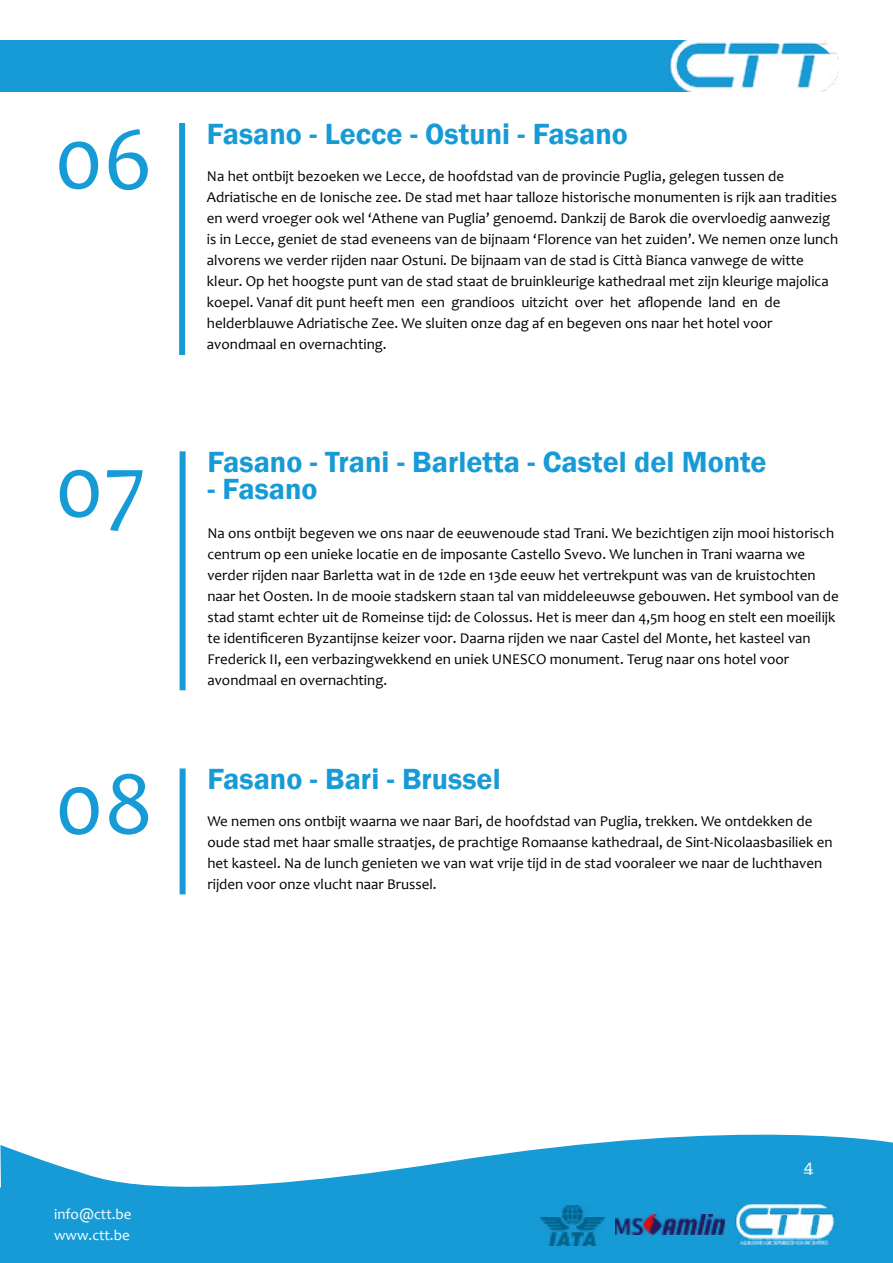
<style>
.page{position:relative;width:893px;height:1263px;background:#fff}
.page>*{position:absolute;margin:0;border:0;box-sizing:border-box;transform-origin:0 0}
.t1{font:90px "Candara";color:#179bd7}
.t2{font:600 30px "Franklin Gothic";color:#179bd7}
.t3{font:18px "Candara";color:#fff}
.t4{font:15px/21px "Candara";color:#000}
.t5{font:15px/21px "Candara";color:#fff}
</style>
<div class="page">
<svg style="left:0;top:1134px;width:893px;height:53px"></svg>
<div style="left:0;top:1187px;width:893px;height:76px;background:#179bd7"></div>
<img style="left:735px;top:1204px;width:104px;height:41px">
<img style="left:616px;top:1214px;width:109px;height:20px">
<img style="left:540px;top:1205px;width:64px;height:41px">
<div style="left:179px;top:123px;width:6px;height:232px;background:#179bd7"></div>
<div style="left:180px;top:451px;width:6px;height:239px;background:#179bd7"></div>
<div style="left:180px;top:768px;width:6px;height:126px;background:#179bd7"></div>
<div style="left:0;top:41px;width:770px;height:51px;background:#179bd7"></div>
<img style="left:662px;top:40px;width:177px;height:52px">
<h1 class="t1" style="left:54px;top:103px;width:101px">06</h1>
<h1 class="t1" style="left:54px;top:431px;width:93px">07</h1>
<h1 class="t1" style="left:54px;top:748px;width:100px">08</h1>
<h2 class="t2" style="left:207px;top:116px;width:422px">Fasano - Lecce - Ostuni - Fasano</h2>
<p class="t4" style="left:207px;top:165px;width:633px">Na het ontbijt bezoeken we Lecce, de hoofdstad van de provincie Puglia, gelegen tussen de Adriatische en de Ionische zee. De stad met haar talloze historische monumenten is rijk aan tradities en werd vroeger ook wel ‘Athene van Puglia’ genoemd. Dankzij de Barok die overvloedig aanwezig is in Lecce, geniet de stad eveneens van de bijnaam ‘Florence van het zuiden’. We nemen onze lunch alvorens we verder rijden naar Ostuni. De bijnaam van de stad is Città Bianca vanwege de witte kleur. Op het hoogste punt van de stad staat de bruinkleurige kathedraal met zijn kleurige majolica koepel. Vanaf dit punt heeft men een grandioos uitzicht over het aflopende land en de helderblauwe Adriatische Zee. We sluiten onze dag af en begeven ons naar het hotel voor avondmaal en overnachting.</p>
<h2 class="t2" style="left:207px;top:444px;width:561px">Fasano - Trani - Barletta - Castel del Monte</h2>
<h2 class="t2" style="left:207px;top:471px;width:112px">- Fasano</h2>
<p class="t4" style="left:207px;top:522px;width:633px">Na ons ontbijt begeven we ons naar de eeuwenoude stad Trani. We bezichtigen zijn mooi historisch centrum op een unieke locatie en de imposante Castello Svevo. We lunchen in Trani waarna we verder rijden naar Barletta wat in de 12de en 13de eeuw het vertrekpunt was van de kruistochten naar het Oosten. In de mooie stadskern staan tal van middeleeuwse gebouwen. Het symbool van de stad stamt echter uit de Romeinse tijd: de Colossus. Het is meer dan 4,5m hoog en stelt een moeilijk te identificeren Byzantijnse keizer voor. Daarna rijden we naar Castel del Monte, het kasteel van Frederick II, een verbazingwekkend en uniek UNESCO monument. Terug naar ons hotel voor avondmaal en overnachting.</p>
<h2 class="t2" style="left:207px;top:761px;width:295px">Fasano - Bari - Brussel</h2>
<p class="t4" style="left:207px;top:811px;width:627px">We nemen ons ontbijt waarna we naar Bari, de hoofdstad van Puglia, trekken. We ontdekken de oude stad met haar smalle straatjes, de prachtige Romaanse kathedraal, de Sint-Nicolaasbasiliek en het kasteel. Na de lunch genieten we van wat vrije tijd in de stad vooraleer we naar de luchthaven rijden voor onze vlucht naar Brussel.</p>
<p class="t5" style="left:54px;top:1203px;width:79px">info@ctt.be www.ctt.be</p>
<p class="t3" style="left:804px;top:1155px;width:11px">4</p>
</div>
